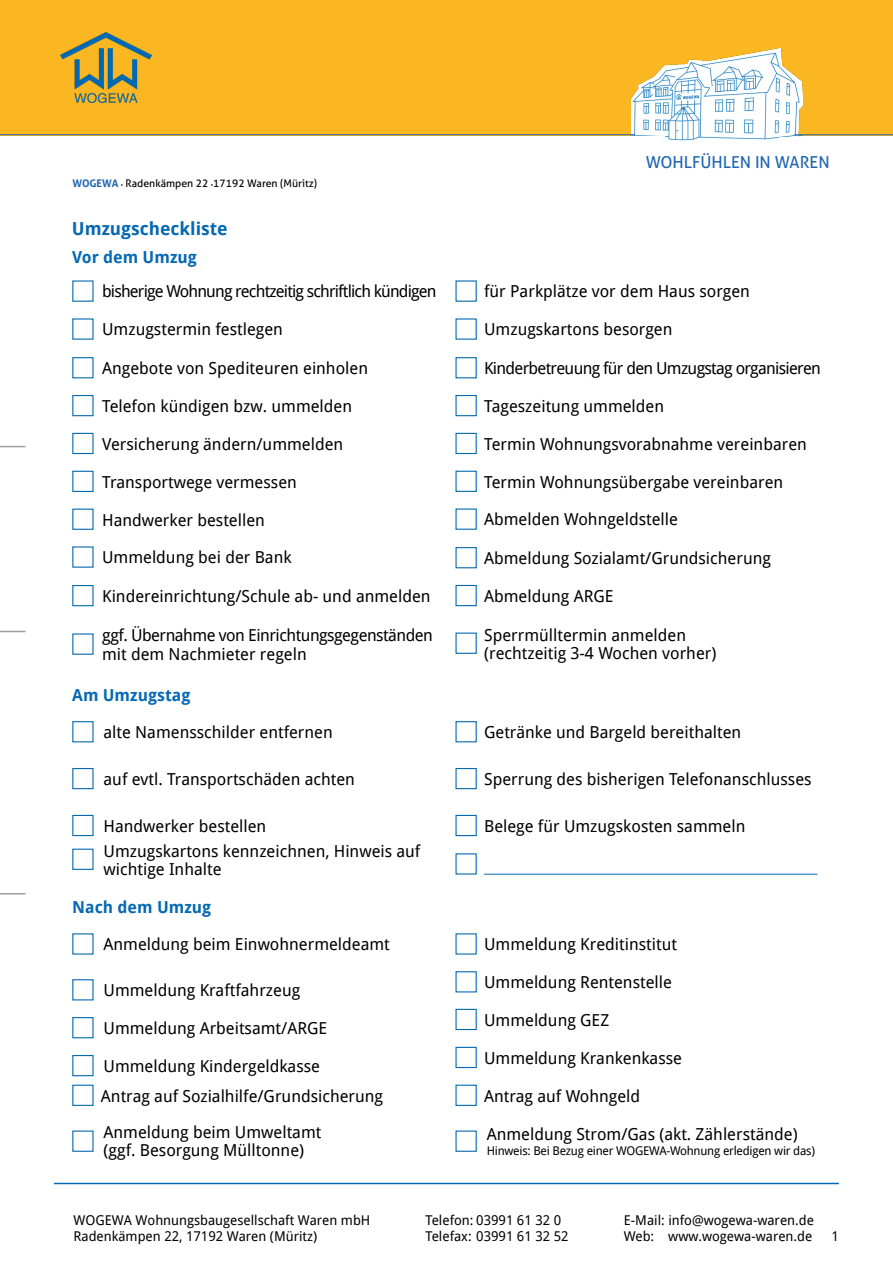
<style>
.page{position:relative;width:893px;height:1263px;background:#fff}
.page>*{position:absolute;margin:0;border:0;box-sizing:border-box;transform-origin:0 0}
.t1{font:700 18px "Droid Sans";color:#0669b3}
.t2{font:16.5px/18px "Droid Sans";color:#000}
.t3{font:16.5px/19.8px "Droid Sans";letter-spacing:-.03em;color:#000}
.t4{font:16.5px "Droid Sans";letter-spacing:-.05em;color:#000}
.t5{font:16.5px "Droid Sans";letter-spacing:-.04em;color:#000}
.t6{font:700 16.5px "Droid Sans";color:#0669b3}
.t7{font:16.5px "Aller";color:#2167b0}
.t8{font:13.5px/16.2px "Droid Sans";color:#000}
.t9{font:12px "Droid Sans";letter-spacing:-.02em;color:#000}
.t10{font:10.5px "Aller";color:#000}
.s1{font-weight:700;color:#2167b0}
.s2{font-size:6px}
</style>
<div class="page">
<hr style="left:54px;top:1183px;width:785px;height:1px;background:#0669b3">
<svg style="left:0;top:446px;width:26px;height:1px"></svg>
<svg style="left:0;top:631px;width:26px;height:1px"></svg>
<svg style="left:0;top:893px;width:26px;height:1px"></svg>
<div style="left:72px;top:849px;width:22px;height:21px;border:1px solid #0769b1"></div>
<div style="left:72px;top:768px;width:22px;height:21px;border:1px solid #0769b1"></div>
<div style="left:72px;top:815px;width:22px;height:21px;border:1px solid #0769b1"></div>
<div style="left:72px;top:471px;width:22px;height:21px;border:1px solid #0769b1"></div>
<div style="left:72px;top:585px;width:22px;height:21px;border:1px solid #0769b1"></div>
<div style="left:72px;top:433px;width:22px;height:21px;border:1px solid #0769b1"></div>
<div style="left:72px;top:395px;width:22px;height:21px;border:1px solid #0769b1"></div>
<div style="left:455px;top:721px;width:22px;height:21px;border:1px solid #0769b1"></div>
<div style="left:455px;top:853px;width:22px;height:21px;border:1px solid #0769b1"></div>
<div style="left:455px;top:815px;width:22px;height:21px;border:1px solid #0769b1"></div>
<div style="left:455px;top:768px;width:22px;height:21px;border:1px solid #0769b1"></div>
<div style="left:455px;top:395px;width:22px;height:21px;border:1px solid #0769b1"></div>
<div style="left:455px;top:433px;width:22px;height:21px;border:1px solid #0769b1"></div>
<div style="left:455px;top:357px;width:22px;height:21px;border:1px solid #0769b1"></div>
<div style="left:455px;top:471px;width:22px;height:21px;border:1px solid #0769b1"></div>
<div style="left:455px;top:547px;width:22px;height:21px;border:1px solid #0769b1"></div>
<div style="left:455px;top:632px;width:22px;height:22px;border:1px solid #0769b1"></div>
<div style="left:455px;top:508px;width:22px;height:22px;border:1px solid #0769b1"></div>
<div style="left:455px;top:585px;width:22px;height:21px;border:1px solid #0769b1"></div>
<hr style="left:484px;top:874px;width:333px;height:1px;background:#0869b0">
<div style="left:72px;top:1017px;width:22px;height:21px;border:1px solid #0769b1"></div>
<div style="left:455px;top:1130px;width:22px;height:22px;border:1px solid #0769b1"></div>
<div style="left:72px;top:1055px;width:22px;height:21px;border:1px solid #0769b1"></div>
<div style="left:455px;top:933px;width:22px;height:21px;border:1px solid #0769b1"></div>
<div style="left:455px;top:1085px;width:22px;height:21px;border:1px solid #0769b1"></div>
<div style="left:455px;top:971px;width:22px;height:21px;border:1px solid #0769b1"></div>
<div style="left:72px;top:1085px;width:22px;height:21px;border:1px solid #0769b1"></div>
<div style="left:455px;top:1047px;width:22px;height:21px;border:1px solid #0769b1"></div>
<div style="left:455px;top:1009px;width:22px;height:21px;border:1px solid #0769b1"></div>
<div style="left:0;top:0;width:892px;height:135px;background:#fab721"></div>
<img style="left:61px;top:32px;width:91px;height:71px">
<img style="left:631px;top:47px;width:171px;height:94px">
<hr style="left:794px;top:134px;width:99px;height:1px;background:#2167b0">
<hr style="left:0;top:134px;width:635px;height:1px;background:#2167b0">
<div style="left:627px;top:137px;width:38px;height:10px;background:#fff"></div>
<div style="left:779px;top:137px;width:38px;height:10px;background:#fff"></div>
<p class="t10" style="left:73px;top:177px;width:246px"><span class="s1">WOGEWA</span> <span class="s2">•</span> Radenkämpen 22 <span class="s2">•</span>17192 Waren (Müritz)</p>
<p class="t1" style="left:72px;top:218px;width:157px">Umzugscheckliste</p>
<p class="t6" style="left:72px;top:248px;width:126px">Vor dem Umzug</p>
<p class="t4" style="left:102px;top:282px;width:336px">bisherige Wohnung rechtzeitig schriftlich kündigen</p>
<p class="t2" style="left:102px;top:321px;width:182px">Umzugstermin festlegen</p>
<p class="t2" style="left:102px;top:359px;width:267px">Angebote von Spediteuren einholen</p>
<p class="t2" style="left:102px;top:397px;width:251px">Telefon kündigen bzw. ummelden</p>
<p class="t2" style="left:102px;top:435px;width:243px">Versicherung ändern/ummelden</p>
<p class="t2" style="left:102px;top:473px;width:196px">Transportwege vermessen</p>
<p class="t2" style="left:102px;top:511px;width:164px">Handwerker bestellen</p>
<p class="t2" style="left:102px;top:549px;width:191px">Ummeldung bei der Bank</p>
<p class="t2" style="left:102px;top:587px;width:330px">Kindereinrichtung/Schule ab- und anmelden</p>
<p class="t3" style="left:102px;top:625px;width:332px">ggf. Übernahme von Einrichtungsgegenständen mit dem Nachmieter regeln</p>
<p class="t6" style="left:72px;top:685px;width:120px">Am Umzugstag</p>
<p class="t2" style="left:104px;top:723px;width:231px">alte Namensschilder entfernen</p>
<p class="t2" style="left:104px;top:770px;width:253px">auf evtl. Transportschäden achten</p>
<p class="t2" style="left:104px;top:817px;width:164px">Handwerker bestellen</p>
<p class="t2" style="left:104px;top:842px;width:318px">Umzugskartons kennzeichnen, Hinweis auf wichtige Inhalte</p>
<p class="t6" style="left:72px;top:897px;width:141px">Nach dem Umzug</p>
<p class="t2" style="left:104px;top:935px;width:288px">Anmeldung beim Einwohnermeldeamt</p>
<p class="t2" style="left:104px;top:981px;width:198px">Ummeldung Kraftfahrzeug</p>
<p class="t2" style="left:104px;top:1019px;width:225px">Ummeldung Arbeitsamt/ARGE</p>
<p class="t2" style="left:104px;top:1057px;width:218px">Ummeldung Kindergeldkasse</p>
<p class="t2" style="left:101px;top:1087px;width:284px">Antrag auf Sozialhilfe/Grundsicherung</p>
<p class="t2" style="left:104px;top:1124px;width:219px">Anmeldung beim Umweltamt (ggf. Besorgung Mülltonne)</p>
<p class="t7" style="left:646px;top:151px;width:185px">WOHLFÜHLEN IN WAREN</p>
<p class="t2" style="left:484px;top:283px;width:267px">für Parkplätze vor dem Haus sorgen</p>
<p class="t2" style="left:484px;top:321px;width:190px">Umzugskartons besorgen</p>
<p class="t5" style="left:484px;top:359px;width:338px">Kinderbetreuung für den Umzugstag organisieren</p>
<p class="t2" style="left:484px;top:397px;width:181px">Tageszeitung ummelden</p>
<p class="t2" style="left:484px;top:435px;width:324px">Termin Wohnungsvorabnahme vereinbaren</p>
<p class="t2" style="left:484px;top:473px;width:301px">Termin Wohnungsübergabe vereinbaren</p>
<p class="t2" style="left:484px;top:511px;width:195px">Abmelden Wohngeldstelle</p>
<p class="t2" style="left:484px;top:549px;width:288px">Abmeldung Sozialamt/Grundsicherung</p>
<p class="t2" style="left:484px;top:587px;width:131px">Abmeldung ARGE</p>
<p class="t2" style="left:484px;top:626px;width:234px">Sperrmülltermin anmelden (rechtzeitig 3-4 Wochen vorher)</p>
<p class="t2" style="left:484px;top:723px;width:259px">Getränke und Bargeld bereithalten</p>
<p class="t2" style="left:484px;top:770px;width:329px">Sperrung des bisherigen Telefonanschlusses</p>
<p class="t2" style="left:484px;top:817px;width:263px">Belege für Umzugskosten sammeln</p>
<p class="t2" style="left:484px;top:935px;width:194px">Ummeldung Kreditinstitut</p>
<p class="t2" style="left:484px;top:973px;width:189px">Ummeldung Rentenstelle</p>
<p class="t2" style="left:484px;top:1011px;width:127px">Ummeldung GEZ</p>
<p class="t2" style="left:484px;top:1049px;width:199px">Ummeldung Krankenkasse</p>
<p class="t2" style="left:484px;top:1087px;width:158px">Antrag auf Wohngeld</p>
<p class="t2" style="left:487px;top:1125px;width:312px">Anmeldung Strom/Gas (akt. Zählerstände)</p>
<p class="t9" style="left:487px;top:1143px;width:330px">Hinweis: Bei Bezug einer WOGEWA-Wohnung erledigen wir das)</p>
<p class="t8" style="left:74px;top:1212px;width:298px">WOGEWA Wohnungsbaugesellschaft Waren mbH<br>Radenkämpen 22, 17192 Waren (Müritz)</p>
<p class="t8" style="left:426px;top:1212px;width:145px">Telefon: 03991 61 32 0<br>Telefax: 03991 61 32 52</p>
<p class="t8" style="left:624px;top:1212px;width:192px">E-Mail: info@wogewa-waren.de<br>Web: www.wogewa-waren.de</p>
<p class="t8" style="left:831px;top:1228px;width:9px">1</p>
</div>
